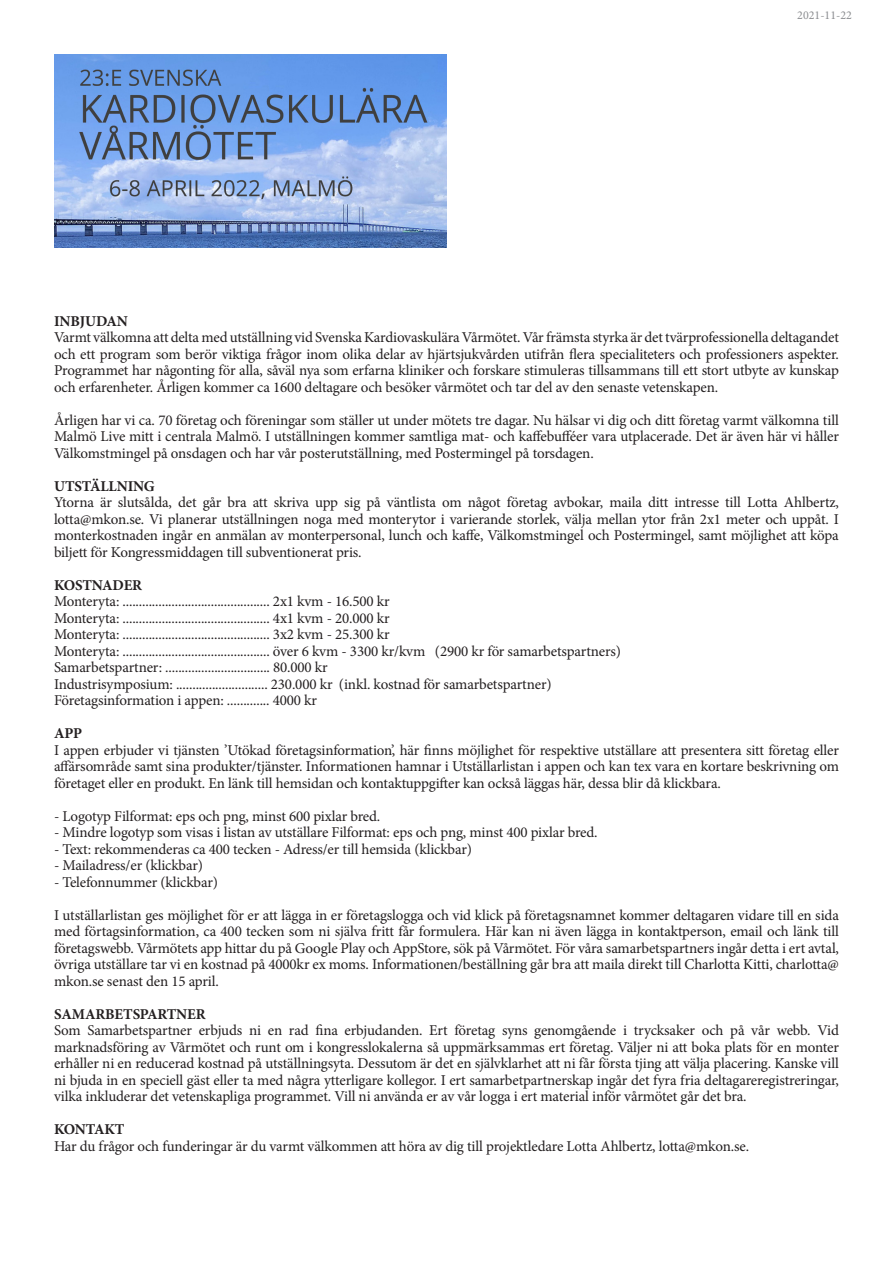
<style>
.page{position:relative;width:893px;height:1263px;background:#fff}
.page>*{position:absolute;margin:0;border:0;box-sizing:border-box;transform-origin:0 0}
.t1{font:15px/16.5px "Minion Pro";letter-spacing:-.01em;color:#231f20;text-align:justify}
.t2{font:700 15px "Minion Pro";letter-spacing:-.01em;color:#231f20}
.t3{font:12px "Minion Pro";color:#8b8d90}
</style>
<div class="page">
<img style="left:54px;top:54px;width:393px;height:193px">
<p class="t3" style="left:797px;top:7px;width:56px">2021-11-22</p>
<p class="t2" style="left:54px;top:310px;width:75px">INBJUDAN</p>
<p class="t1" style="left:54px;top:329px;width:786px">Varmt välkomna att delta med utställning vid Svenska Kardiovaskulära Vårmötet. Vår främsta styrka är det tvärprofessionella deltagandet och ett program som berör viktiga frågor inom olika delar av hjärtsjukvården utifrån flera specialiteters och professioners aspekter.<br>Programmet har någonting för alla, såväl nya som erfarna kliniker och forskare stimuleras tillsammans till ett stort utbyte av kunskap och erfarenheter. Årligen kommer ca 1600 deltagare och besöker vårmötet och tar del av den senaste vetenskapen.</p>
<p class="t1" style="left:54px;top:412px;width:787px">Årligen har vi ca. 70 företag och föreningar som ställer ut under mötets tre dagar. Nu hälsar vi dig och ditt företag varmt välkomna till Malmö Live mitt i centrala Malmö. I utställningen kommer samtliga mat- och kaffebufféer vara utplacerade. Det är även här vi håller Välkomstmingel på onsdagen och har vår posterutställning, med Postermingel på torsdagen.</p>
<p class="t2" style="left:54px;top:475px;width:102px">UTSTÄLLNING</p>
<p class="t1" style="left:54px;top:494px;width:786px">Ytorna är slutsålda, det går bra att skriva upp sig på väntlista om något företag avbokar, maila ditt intresse till Lotta Ahlbertz, lotta@mkon.se. Vi planerar utställningen noga med monterytor i varierande storlek, välja mellan ytor från 2x1 meter och uppåt. I monterkostnaden ingår en anmälan av monterpersonal, lunch och kaffe, Välkomstmingel och Postermingel, samt möjlighet att köpa biljett för Kongressmiddagen till subventionerat pris.</p>
<p class="t2" style="left:54px;top:574px;width:90px">KOSTNADER</p>
<p class="t1" style="left:54px;top:593px;width:337px">Monteryta: ............................................. 2x1 kvm - 16.500 kr</p>
<p class="t1" style="left:54px;top:610px;width:337px">Monteryta: ............................................. 4x1 kvm - 20.000 kr</p>
<p class="t1" style="left:54px;top:626px;width:337px">Monteryta: ............................................. 3x2 kvm - 25.300 kr</p>
<p class="t1" style="left:54px;top:643px;width:568px">Monteryta: ............................................. över 6 kvm - 3300 kr/kvm (2900 kr för samarbetspartners)</p>
<p class="t1" style="left:54px;top:659px;width:275px">Samarbetspartner: ................................ 80.000 kr</p>
<p class="t1" style="left:54px;top:676px;width:499px">Industrisymposium: ............................ 230.000 kr (inkl. kostnad för samarbetspartner)</p>
<p class="t1" style="left:54px;top:692px;width:265px">Företagsinformation i appen: ............. 4000 kr</p>
<p class="t2" style="left:54px;top:723px;width:30px">APP</p>
<p class="t1" style="left:54px;top:742px;width:787px">I appen erbjuder vi tjänsten ’Utökad företagsinformation’, här finns möjlighet för respektive utställare att presentera sitt företag eller affärsområde samt sina produkter/tjänster. Informationen hamnar i Utställarlistan i appen och kan tex vara en kortare beskrivning om företaget eller en produkt. En länk till hemsidan och kontaktuppgifter kan också läggas här, dessa blir då klickbara.</p>
<p class="t1" style="left:54px;top:808px;width:328px">- Logotyp Filformat: eps och png, minst 600 pixlar bred.</p>
<p class="t1" style="left:54px;top:824px;width:545px">- Mindre logotyp som visas i listan av utställare Filformat: eps och png, minst 400 pixlar bred.</p>
<p class="t1" style="left:54px;top:841px;width:419px">- Text: rekommenderas ca 400 tecken - Adress/er till hemsida (klickbar)</p>
<p class="t1" style="left:54px;top:857px;width:151px">- Mailadress/er (klickbar)</p>
<p class="t1" style="left:54px;top:874px;width:166px">- Telefonnummer (klickbar)</p>
<p class="t1" style="left:54px;top:907px;width:786px">I utställarlistan ges möjlighet för er att lägga in er företagslogga och vid klick på företagsnamnet kommer deltagaren vidare till en sida med förtagsinformation, ca 400 tecken som ni själva fritt får formulera. Här kan ni även lägga in kontaktperson, email och länk till företagswebb. Vårmötets app hittar du på Google Play och AppStore, sök på Vårmötet. För våra samarbetspartners ingår detta i ert avtal, övriga utställare tar vi en kostnad på 4000kr ex moms. Informationen/beställning går bra att maila direkt till Charlotta Kitti, charlotta@ mkon.se senast den 15 april.</p>
<p class="t2" style="left:54px;top:1003px;width:153px">SAMARBETSPARTNER</p>
<p class="t1" style="left:54px;top:1022px;width:786px">Som Samarbetspartner erbjuds ni en rad fina erbjudanden. Ert företag syns genomgående i trycksaker och på vår webb. Vid marknadsföring av Vårmötet och runt om i kongresslokalerna så uppmärksammas ert företag. Väljer ni att boka plats för en monter erhåller ni en reducerad kostnad på utställningsyta. Dessutom är det en självklarhet att ni får första tjing att välja placering. Kanske vill ni bjuda in en speciell gäst eller ta med några ytterligare kollegor. I ert samarbetpartnerskap ingår det fyra fria deltagareregistreringar, vilka inkluderar det vetenskapliga programmet. Vill ni använda er av vår logga i ert material inför vårmötet går det bra.</p>
<p class="t2" style="left:54px;top:1119px;width:72px">KONTAKT</p>
<p class="t1" style="left:54px;top:1138px;width:697px">Har du frågor och funderingar är du varmt välkommen att höra av dig till projektledare Lotta Ahlbertz, lotta@mkon.se.</p>
</div>
